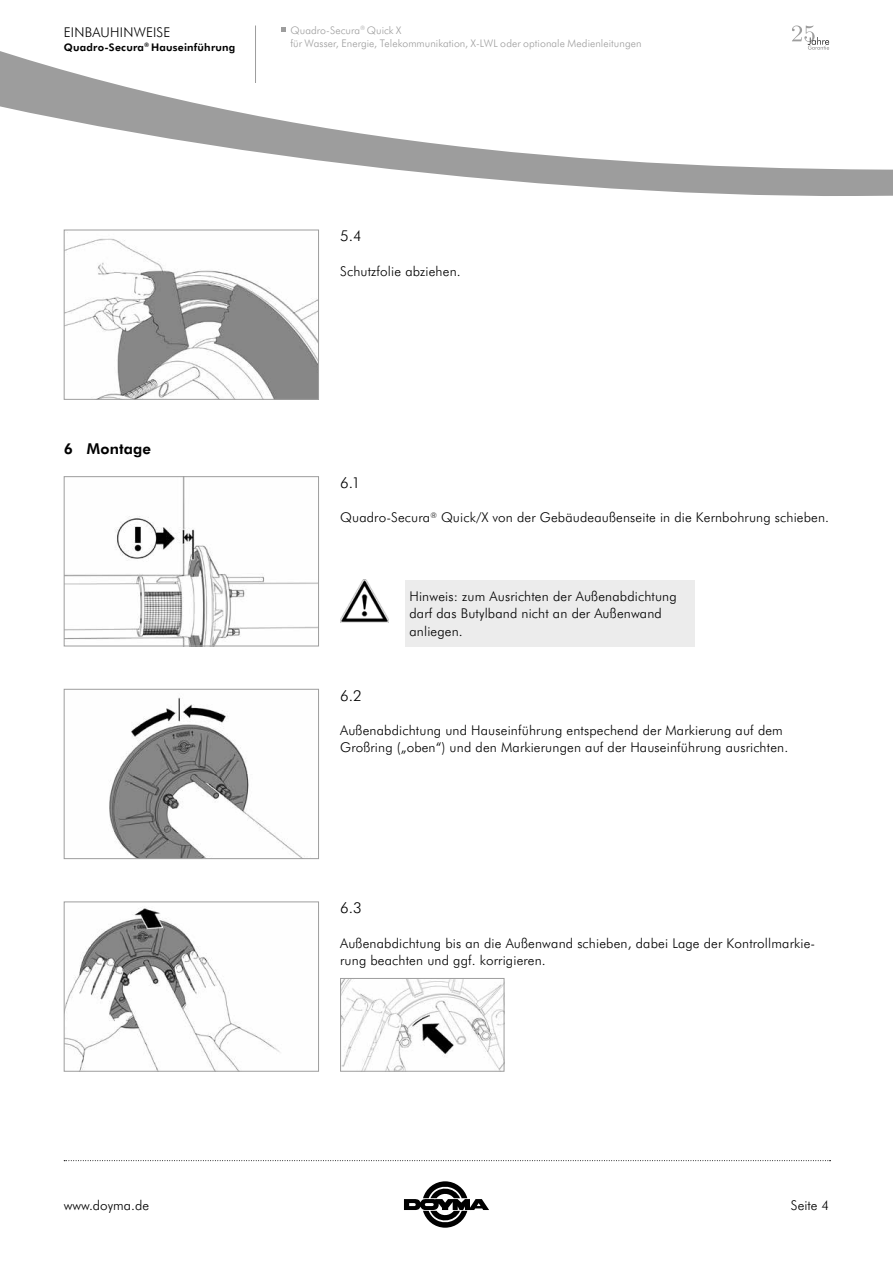
<style>
.page{position:relative;width:893px;height:1263px;background:#fff}
.page>*{position:absolute;margin:0;border:0;box-sizing:border-box;transform-origin:0 0}
.t1{font:300 15px "Futura BT";color:#000}
.t2{font:700 15px "Futura BT";letter-spacing:.01em;color:#000}
.t3{font:300 13.5px/17.2px "Futura BT";letter-spacing:.01em;color:#000}
.t4{font:300 10.5px/13.5px "Futura BT";letter-spacing:.005em;color:#9d9d9d}
.t5{font:700 10.5px "Futura BT";letter-spacing:.02em;color:#000}
</style>
<div class="page">
<img style="left:66px;top:908px;width:214px;height:161px">
<div style="left:64px;top:901px;width:255px;height:170px;border:1px solid #9d9d9d"></div>
<img style="left:109px;top:697px;width:196px;height:160px">
<div style="left:64px;top:689px;width:255px;height:170px;border:1px solid #9d9d9d"></div>
<img style="left:66px;top:478px;width:251px;height:166px">
<div style="left:64px;top:476px;width:255px;height:170px;border:1px solid #9d9d9d"></div>
<img style="left:340px;top:580px;width:49px;height:42px">
<img style="left:342px;top:980px;width:160px;height:89px">
<div style="left:340px;top:978px;width:164px;height:93px;border:1px solid #9d9d9d"></div>
<img style="left:66px;top:232px;width:251px;height:166px">
<div style="left:64px;top:230px;width:255px;height:170px;border:1px solid #9d9d9d"></div>
<svg style="left:0;top:25px;width:893px;height:171px"></svg>
<hr style="left:255px;top:26px;width:1px;height:57px;background:#9d9d9d">
<svg style="left:404px;top:1181px;width:85px;height:47px"></svg>
<svg style="left:281px;top:28px;width:5px;height:4px"></svg>
<svg style="left:64px;top:1160px;width:767px;height:1px"></svg>
<div style="left:405px;top:580px;width:289px;height:66px;background:#ececec"></div>
<p class="t3" style="left:64px;top:23px;width:108px">EINBAUHINWEISE</p>
<p class="t5" style="left:64px;top:40px;width:173px">Quadro-Secura<sup>®</sup> Hauseinführung</p>
<p class="t4" style="left:290px;top:23px;width:353px">Quadro-Secura<sup>®</sup> Quick X<br>für Wasser, Energie, Telekommunikation, X-LWL oder optionale Medienleitungen</p>
<p class="t2" style="left:64px;top:438px;width:89px">6 Montage</p>
<p class="t1" style="left:340px;top:226px;width:23px">5.4</p>
<p class="t3" style="left:340px;top:262px;width:122px">Schutzfolie abziehen.</p>
<p class="t1" style="left:340px;top:472px;width:22px">6.1</p>
<p class="t3" style="left:340px;top:508px;width:490px">Quadro-Secura<sup>®</sup> Quick/X von der Gebäudeaußenseite in die Kernbohrung schieben.</p>
<p class="t3" style="left:409px;top:587px;width:269px">Hinweis: zum Ausrichten der Außenabdichtung darf das Butylband nicht an der Außenwand anliegen.</p>
<p class="t1" style="left:340px;top:685px;width:23px">6.2</p>
<p class="t3" style="left:340px;top:721px;width:450px">Außenabdichtung und Hauseinführung entspechend der Markierung auf dem<br>Großring („oben“) und den Markierungen auf der Hauseinführung ausrichten.</p>
<p class="t1" style="left:340px;top:898px;width:23px">6.3</p>
<p class="t3" style="left:340px;top:934px;width:477px">Außenabdichtung bis an die Außenwand schieben, dabei Lage der Kontrollmarkie&shy;rung beachten und ggf. korrigieren.</p>
<p class="t3" style="left:64px;top:1196px;width:87px">www.doyma.de</p>
<p class="t3" style="left:791px;top:1196px;width:40px">Seite 4</p>
</div>
